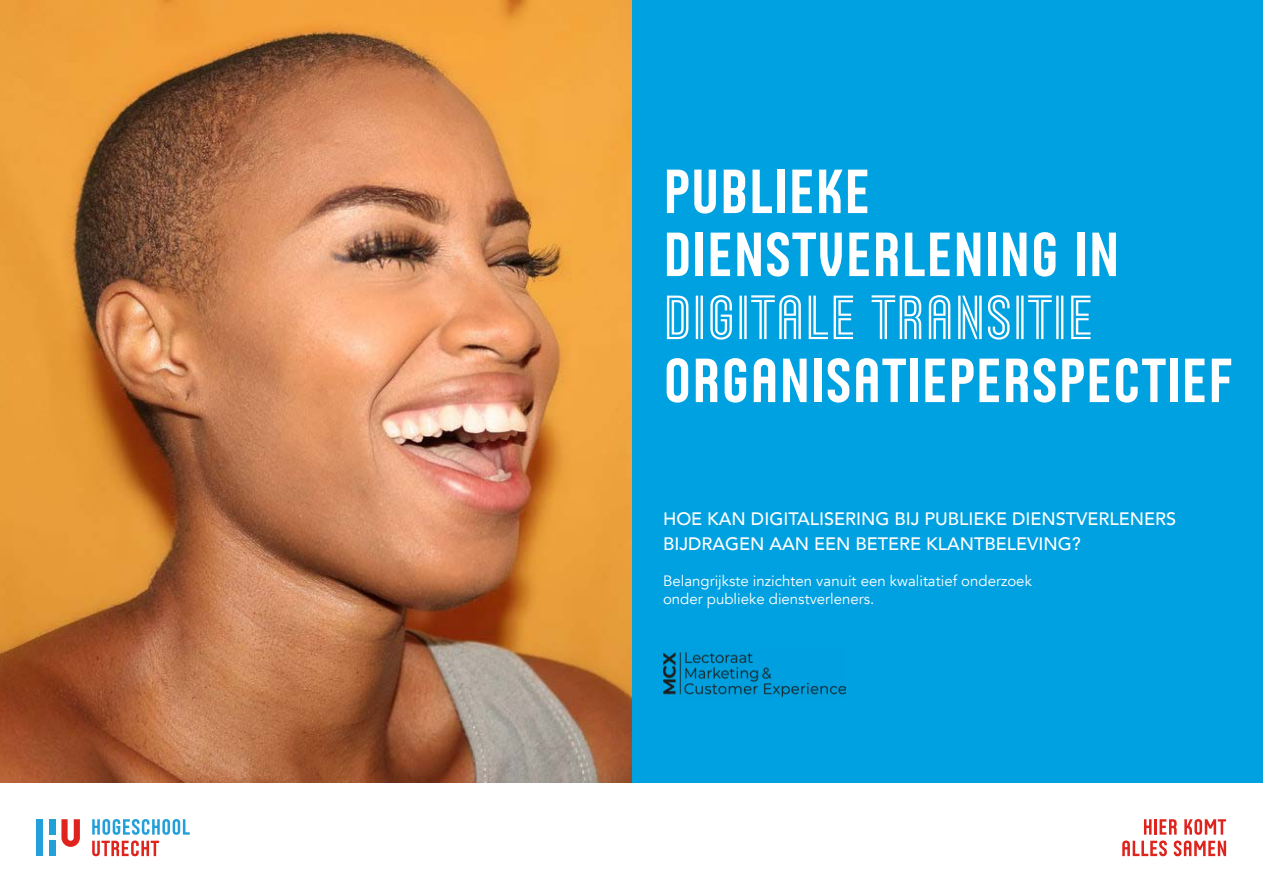
<style>
.page{position:relative;width:1263px;height:893px;background:#fff}
.page>*{position:absolute;margin:0;border:0;box-sizing:border-box;transform-origin:0 0}
.t1{font:63px/63px "Husans";color:#fff}
.t2{font:63px "Husans Inline";color:#fff}
.t3{font:500 18px/25.5px "Avenir";color:#fff}
.t4{font:15px/18px "Avenir";color:#fff}
</style>
<div class="page">
<svg style="left:92px;top:819px;width:98px;height:37px"></svg>
<div style="left:49px;top:819px;width:6px;height:16px;background:#239fda"></div>
<div style="left:49px;top:841px;width:6px;height:15px;background:#239fda"></div>
<div style="left:37px;top:819px;width:6px;height:37px;background:#239fda"></div>
<svg style="left:61px;top:819px;width:19px;height:28px"></svg>
<svg style="left:1122px;top:819px;width:104px;height:37px"></svg>
<div style="left:631px;top:0;width:632px;height:782px;background:#00a1e1"></div>
<img style="left:0;top:0;width:631px;height:782px">
<img style="left:663px;top:652px;width:183px;height:46px">
<h1 class="t1" style="left:663px;top:159px;width:458px">PUBLIEKE<br>DIENSTVERLENING IN</h1>
<h1 class="t2" style="left:663px;top:281px;width:432px">DIGITALE TRANSITIE</h1>
<h1 class="t1" style="left:663px;top:348px;width:572px">ORGANISATIEPERSPECTIEF</h1>
<p class="t3" style="left:663px;top:504px;width:515px">HOE KAN DIGITALISERING BIJ PUBLIEKE DIENSTVERLENERS<br>BIJDRAGEN AAN EEN BETERE KLANTBELEVING?</p>
<p class="t4" style="left:663px;top:572px;width:370px">Belangrijkste inzichten vanuit een kwalitatief onderzoek onder publieke dienstverleners.</p>
</div>
